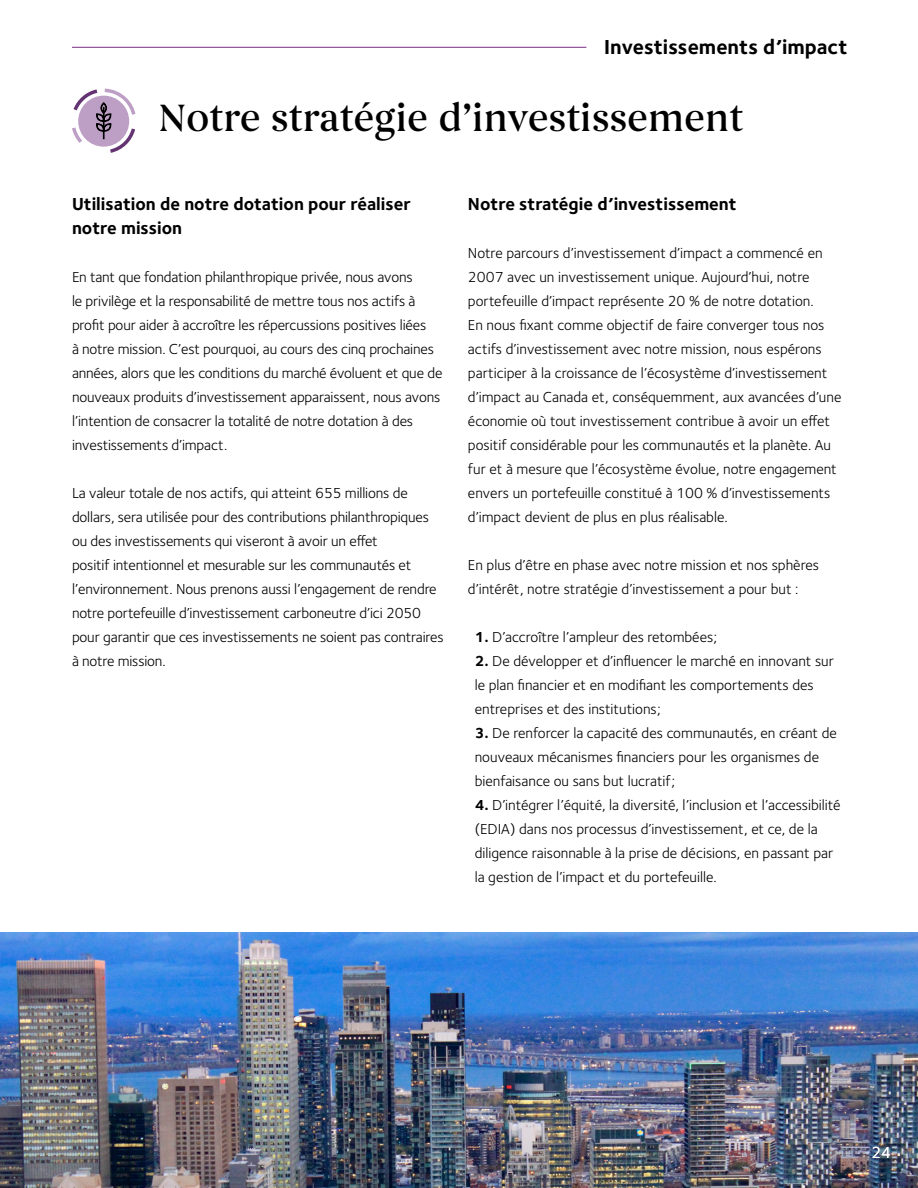
<style>
.page{position:relative;width:918px;height:1188px;background:#fff}
.page>*{position:absolute;margin:0;border:0;box-sizing:border-box;transform-origin:0 0}
.Heading_2{font:500 39px "Begum";letter-spacing:-.01em;color:#000}
.t1{font:700 21px "Foundry Sterling";color:#000}
.Subtitle{font:700 18px/24px "Foundry Sterling";color:#000}
.t2{font:16.5px "Foundry Sterling";color:#fff}
.Body_Copy{font:15px/24px "Foundry Sterling";letter-spacing:-.005em;color:#000}
.s1{font-weight:700}
</style>
<div class="page">
<img style="left:0;top:933px;width:918px;height:255px">
<hr style="left:72px;top:47px;width:514px;height:1px;background:#793085">
<svg style="left:72px;top:89px;width:63px;height:64px"></svg>
<h2 class="t1" style="left:604px;top:34px;width:245px">Investissements d’impact</h2>
<p class="Heading_2" style="left:158px;top:95px;width:587px">Notre stratégie d’investissement</p>
<p class="Subtitle" style="left:72px;top:193px;width:340px">Utilisation de notre dotation pour réaliser notre mission</p>
<p class="Body_Copy" style="left:72px;top:265px;width:372px">En tant que fondation philanthropique privée, nous avons<br>le privilège et la responsabilité de mettre tous nos actifs à profit pour aider à accroître les répercussions positives liées<br>à notre mission. C’est pourquoi, au cours des cinq prochaines années, alors que les conditions du marché évoluent et que de nouveaux produits d’investissement apparaissent, nous avons l’intention de consacrer la totalité de notre dotation à des investissements d’impact.</p>
<p class="Body_Copy" style="left:72px;top:481px;width:373px">La valeur totale de nos actifs, qui atteint 655 millions de dollars, sera utilisée pour des contributions philanthropiques ou des investissements qui viseront à avoir un effet<br>positif intentionnel et mesurable sur les communautés et l’environnement. Nous prenons aussi l’engagement de rendre notre portefeuille d’investissement carboneutre d’ici 2050 pour garantir que ces investissements ne soient pas contraires à notre mission.</p>
<p class="Subtitle" style="left:468px;top:193px;width:270px">Notre stratégie d’investissement</p>
<p class="Body_Copy" style="left:468px;top:241px;width:375px">Notre parcours d’investissement d’impact a commencé en 2007 avec un investissement unique. Aujourd’hui, notre portefeuille d’impact représente 20 % de notre dotation.<br>En nous fixant comme objectif de faire converger tous nos actifs d’investissement avec notre mission, nous espérons participer à la croissance de l’écosystème d’investissement d’impact au Canada et, conséquemment, aux avancées d’une économie où tout investissement contribue à avoir un effet positif considérable pour les communautés et la planète. Au fur et à mesure que l’écosystème évolue, notre engagement envers un portefeuille constitué à 100 % d’investissements d’impact devient de plus en plus réalisable.</p>
<p class="Body_Copy" style="left:468px;top:553px;width:353px">En plus d’être en phase avec notre mission et nos sphères d’intérêt, notre stratégie d’investissement a pour but :</p>
<p class="Body_Copy" style="left:475px;top:625px;width:244px"><span class="s1">1.</span> D’accroître l’ampleur des retombées;</p>
<p class="Body_Copy" style="left:475px;top:649px;width:361px"><span class="s1">2.</span> De développer et d’influencer le marché en innovant sur le plan financier et en modifiant les comportements des entreprises et des institutions;</p>
<p class="Body_Copy" style="left:475px;top:721px;width:364px"><span class="s1">3.</span> De renforcer la capacité des communautés, en créant de nouveaux mécanismes financiers pour les organismes de bienfaisance ou sans but lucratif;</p>
<p class="Body_Copy" style="left:475px;top:793px;width:367px"><span class="s1">4.</span> D’intégrer l’équité, la diversité, l’inclusion et l’accessibilité (EDIA) dans nos processus d’investissement, et ce, de la diligence raisonnable à la prise de décisions, en passant par la gestion de l’impact et du portefeuille.</p>
<p class="t2" style="left:871px;top:1143px;width:21px">24</p>
</div>
